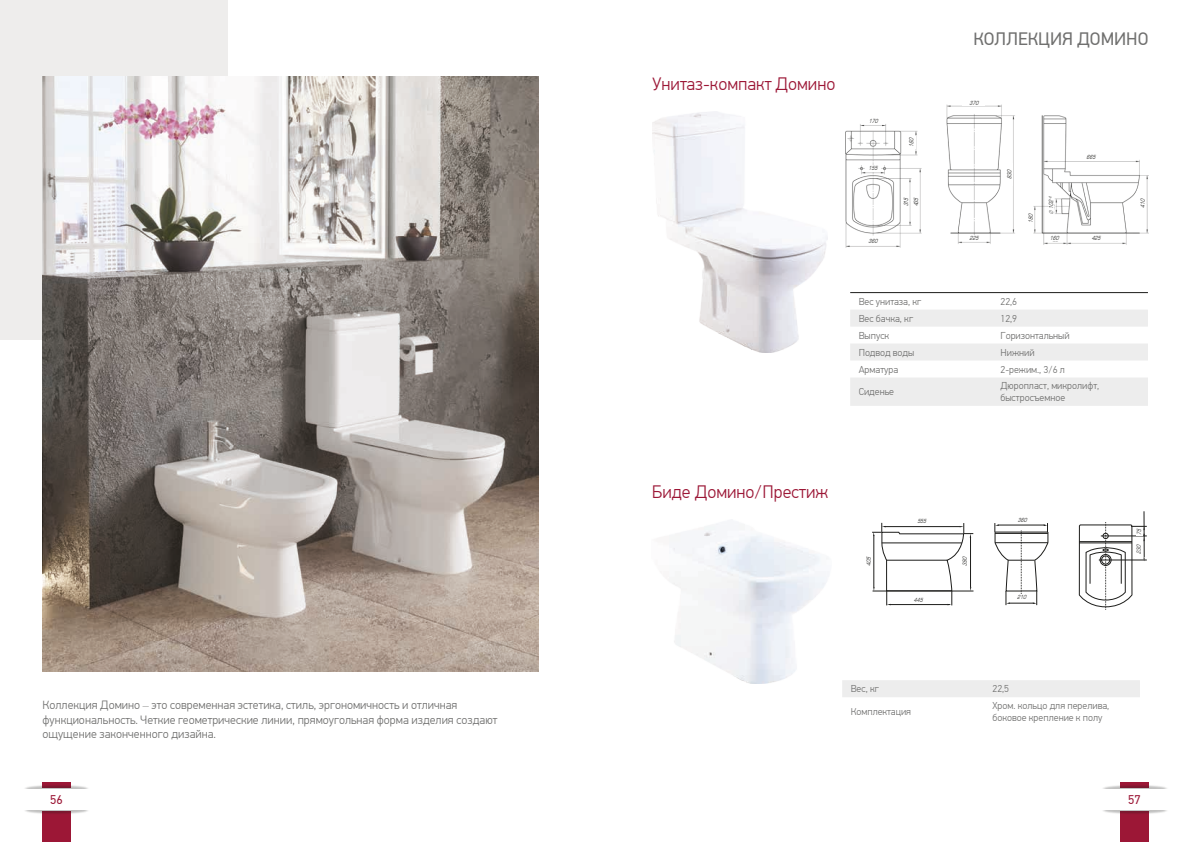
<style>
.page{position:relative;width:1191px;height:842px;background:#fff}
.page>*{position:absolute;margin:0;border:0;box-sizing:border-box;transform-origin:0 0}
.t1{font:300 18px "PF Din Text Pro";color:#9c1736}
.t2{font:18px "PF Din Text Pro";color:#70706f}
.t3{font:12.6px "PF Din Text Pro";color:#9c1736}
.t4{font:300 12px/14.4px "PF Din Text Pro";color:#70706f}
.t5{font:300 10px/12px "PF Din Text Pro";color:#70706f}
.t6{font:italic 5.5px/10px "Europe";letter-spacing:.05em;color:#1d1d1b;scale:.73 1}
.s1{font-family:"Times New Roman";font-weight:400;font-style:italic}
</style>
<div class="page">
<img style="left:845px;top:104px;width:303px;height:143px">
<div style="left:0;top:0;width:228px;height:339px;background:#eeedec"></div>
<img style="left:652px;top:112px;width:175px;height:240px">
<div style="left:1028px;top:209px;width:6px;height:20px;background:#fff"></div>
<div style="left:1048px;top:194px;width:6px;height:22px;background:#fff"></div>
<div style="left:864px;top:118px;width:17px;height:6px;background:#fff"></div>
<div style="left:866px;top:165px;width:14px;height:6px;background:#fff"></div>
<div style="left:864px;top:238px;width:17px;height:7px;background:#fff"></div>
<div style="left:968px;top:235px;width:11px;height:6px;background:#fff"></div>
<div style="left:1048px;top:236px;width:12px;height:5px;background:#fff"></div>
<div style="left:962px;top:100px;width:23px;height:5px;background:#fff"></div>
<div style="left:1084px;top:234px;width:23px;height:7px;background:#fff"></div>
<div style="left:1079px;top:153px;width:23px;height:7px;background:#fff"></div>
<div style="left:1140px;top:194px;width:5px;height:20px;background:#fff"></div>
<div style="left:1006px;top:163px;width:6px;height:23px;background:#fff"></div>
<div style="left:913px;top:191px;width:6px;height:22px;background:#fff"></div>
<div style="left:903px;top:194px;width:6px;height:17px;background:#fff"></div>
<div style="left:908px;top:137px;width:7px;height:12px;background:#fff"></div>
<svg style="left:850px;top:310px;width:298px;height:96px"></svg>
<hr style="left:850px;top:292px;width:142px;height:1px;background:#1d1d1b">
<hr style="left:992px;top:292px;width:156px;height:1px;background:#1d1d1b">
<img style="left:672px;top:524px;width:155px;height:159px">
<hr style="left:1143px;top:511px;width:1px;height:46px;background:#1d1d1b">
<svg style="left:842px;top:522px;width:304px;height:175px"></svg>
<img style="left:43px;top:77px;width:496px;height:595px">
<div style="left:42px;top:782px;width:29px;height:6px;background:#9c1736"></div>
<div style="left:42px;top:810px;width:29px;height:32px;background:#9c1736"></div>
<img style="left:26px;top:785px;width:61px;height:3px">
<img style="left:25px;top:810px;width:63px;height:4px">
<div style="left:1120px;top:782px;width:28px;height:6px;background:#9c1736"></div>
<div style="left:1120px;top:810px;width:28px;height:32px;background:#9c1736"></div>
<img style="left:1104px;top:783px;width:62px;height:5px">
<img style="left:1103px;top:810px;width:64px;height:6px">
<p class="t4" style="left:43px;top:698px;width:456px">Коллекция Домино <span class="s1">‒</span> это современная эстетика, стиль, эргономичность и отличная функциональность. Четкие геометрические линии, прямоугольная форма изделия создают ощущение законченного дизайна.</p>
<h1 class="t1" style="left:652px;top:74px;width:185px">Унитаз-компакт Домино</h1>
<h1 class="t2" style="left:973px;top:29px;width:176px">КОЛЛЕКЦИЯ ДОМИНО</h1>
<p class="t6" style="left:868px;top:116px;width:13px">170</p>
<p class="t6" style="left:868px;top:163px;width:13px">155</p>
<p class="t6" style="left:868px;top:236px;width:13px">360</p>
<p class="t6" style="left:906px;top:147px;width:15px;rotate:-90deg">160</p>
<p class="t6" style="left:901px;top:206px;width:15px;rotate:-90deg">315<br>435</p>
<p class="t6" style="left:969px;top:98px;width:13px">370</p>
<p class="t6" style="left:1004px;top:179px;width:15px;rotate:-90deg">830</p>
<p class="t6" style="left:1026px;top:223px;width:15px;rotate:-90deg">180</p>
<p class="t6" style="left:1046px;top:214px;width:27px;rotate:-90deg">∅ 102 <sup>+2</sup></p>
<p class="t6" style="left:969px;top:233px;width:13px">225</p>
<p class="t6" style="left:1050px;top:234px;width:13px">160</p>
<p class="t6" style="left:1086px;top:152px;width:13px">665</p>
<p class="t6" style="left:1091px;top:233px;width:13px">425</p>
<p class="t5" style="left:858px;top:296px;width:64px">Вес унитаза, кг</p>
<p class="t5" style="left:1000px;top:296px;width:18px">22,6</p>
<p class="t5" style="left:858px;top:313px;width:56px">Вес бачка, кг</p>
<p class="t5" style="left:1000px;top:313px;width:18px">12,9</p>
<p class="t5" style="left:858px;top:329px;width:32px">Выпуск</p>
<p class="t5" style="left:1000px;top:329px;width:71px">Горизонтальный</p>
<p class="t5" style="left:858px;top:346px;width:57px">Подвод воды</p>
<p class="t5" style="left:1000px;top:346px;width:36px">Нижний</p>
<p class="t5" style="left:858px;top:363px;width:41px">Арматура</p>
<p class="t5" style="left:1000px;top:363px;width:66px">2-режим., 3/6 л</p>
<p class="t5" style="left:858px;top:386px;width:37px">Сиденье</p>
<p class="t5" style="left:1000px;top:380px;width:100px">Дюропласт, микролифт, быстросъемное</p>
<p class="t6" style="left:1138px;top:208px;width:15px;rotate:-90deg">410</p>
<h1 class="t1" style="left:652px;top:482px;width:177px">Биде Домино/Престиж</h1>
<p class="t6" style="left:917px;top:516px;width:13px">555</p>
<p class="t6" style="left:1018px;top:515px;width:13px">360</p>
<p class="t6" style="left:864px;top:566px;width:15px;rotate:-90deg">405</p>
<p class="t6" style="left:960px;top:566px;width:15px;rotate:-90deg">390</p>
<p class="t6" style="left:913px;top:595px;width:13px">445</p>
<p class="t6" style="left:1017px;top:593px;width:13px">210</p>
<p class="t6" style="left:1134px;top:535px;width:11px;rotate:-90deg">75</p>
<p class="t6" style="left:1133px;top:554px;width:15px;rotate:-90deg">230</p>
<p class="t5" style="left:850px;top:683px;width:30px">Вес, кг</p>
<p class="t5" style="left:992px;top:683px;width:18px">22,5</p>
<p class="t5" style="left:850px;top:706px;width:62px">Комплектация</p>
<p class="t5" style="left:992px;top:700px;width:118px">Хром. кольцо для перелива, боковое крепление к полу</p>
<p class="t3" style="left:50px;top:792px;width:14px">56</p>
<p class="t3" style="left:1128px;top:792px;width:14px">57</p>
</div>
